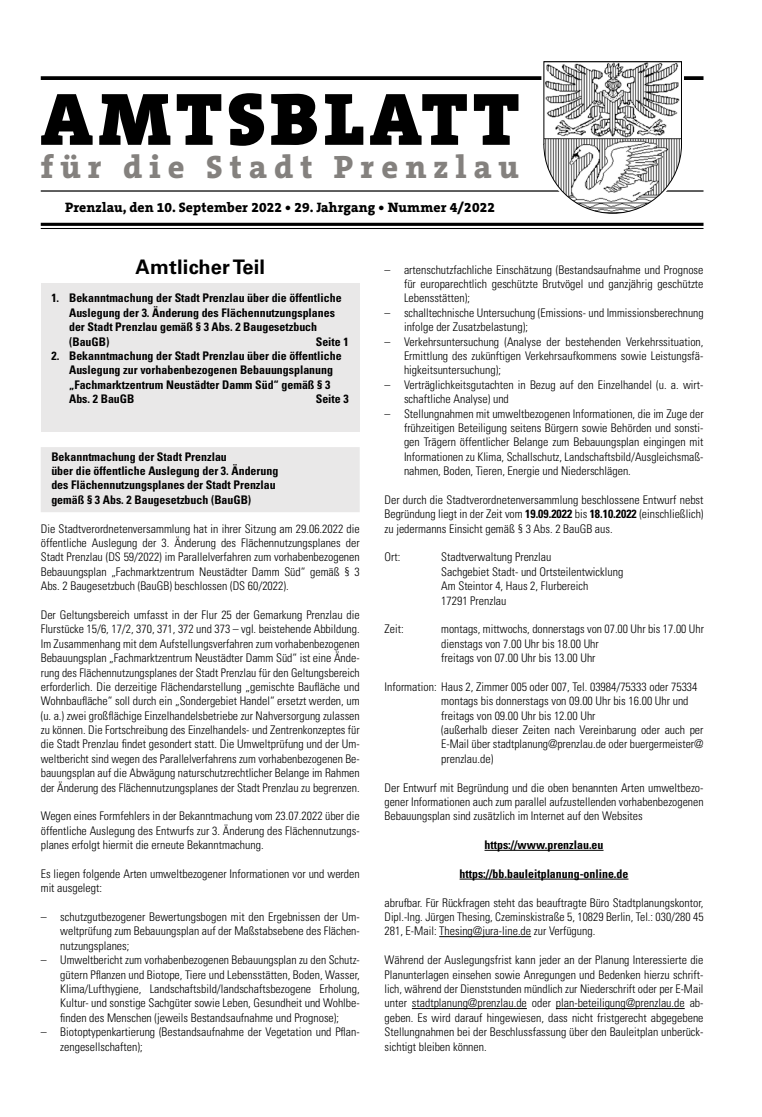
<style>
.page{position:relative;width:762px;height:1117px;background:#fff}
.page>*{position:absolute;margin:0;border:0;box-sizing:border-box;transform-origin:0 0}
.t1{font:900 75px "The Serif B W9";letter-spacing:.065em;color:#000}
.t2{font:800 32.5px "The Serif B W8";letter-spacing:.22em;color:#84817e}
.t3{font:700 20px "Univers";letter-spacing:.01em;color:#000}
.t4{font:800 13.75px "The Serif B W8";letter-spacing:.01em;color:#000}
.t5{font:300 condensed 11.88px/14.4px "Univers";color:#000;text-align:justify}
.t6{font:700 condensed 11.88px/14.4px "Univers";color:#000}
.s1{font-weight:700}
</style>
<div class="page">
<svg style="left:41px;top:76px;width:662px;height:4px;fill:#010101"></svg>
<hr style="left:41px;top:190px;width:662px;height:1px;background:#000">
<hr style="left:41px;top:223px;width:662px;height:3px;background:#000">
<hr style="left:41px;top:228px;width:662px;height:1px;background:#000">
<svg style="left:539px;top:61px;width:147px;height:153px"></svg>
<div style="left:41px;top:284px;width:319px;height:148px;background:#e9e8e8"></div>
<div style="left:41px;top:447px;width:319px;height:65px;background:#e9e8e8"></div>
<hr style="left:484px;top:849px;width:119px;height:1px;background:#000">
<hr style="left:459px;top:878px;width:169px;height:1px;background:#000">
<hr style="left:439px;top:936px;width:92px;height:1px;background:#000">
<hr style="left:412px;top:1007px;width:115px;height:1px;background:#000">
<hr style="left:556px;top:1007px;width:129px;height:1px;background:#000">
<h1 class="t1" style="left:40px;top:68px;width:481px">AMTSBLATT</h1>
<h2 class="t2" style="left:41px;top:145px;width:480px">für die Stadt Prenzlau</h2>
<p class="t4" style="left:65px;top:198px;width:431px">Prenzlau, den 10. September 2022 • 29. Jahrgang • Nummer 4/2022</p>
<h3 class="t3" style="left:135px;top:255px;width:131px">Amtlicher Teil</h3>
<p class="t6" style="left:69px;top:291px;width:274px;text-indent:-18px">1. Bekanntmachung der Stadt Prenzlau über die öffentliche Auslegung der 3. Änderung des Flächennutzungsplanes der Stadt Prenzlau gemäß § 3 Abs. 2 Baugesetzbuch (BauGB)</p>
<p class="t6" style="left:316px;top:334px;width:34px">Seite 1</p>
<p class="t6" style="left:69px;top:348px;width:274px;text-indent:-18px">2. Bekanntmachung der Stadt Prenzlau über die öffentliche Auslegung zur vorhabenbezogenen Bebauungsplanung „Fachmarktzentrum Neustädter Damm Süd“ gemäß § 3<br>Abs. 2 BauGB</p>
<p class="t6" style="left:316px;top:391px;width:34px">Seite 3</p>
<p class="t6" style="left:51px;top:449px;width:228px">Bekanntmachung der Stadt Prenzlau<br>über die öffentliche Auslegung der 3. Änderung des Flächennutzungsplanes der Stadt Prenzlau gemäß § 3 Abs. 2 Baugesetzbuch (BauGB)</p>
<p class="t5" style="left:41px;top:521px;width:320px">Die Stadtverordnetenversammlung hat in ihrer Sitzung am 29.06.2022 die öffentliche Auslegung der 3. Änderung des Flächennutzungsplanes der Stadt Prenzlau (DS 59/2022) im Parallelverfahren zum vorhabenbezogenen Bebauungsplan „Fachmarktzentrum Neustädter Damm Süd“ gemäß § 3<br>Abs. 2 Baugesetzbuch (BauGB) beschlossen (DS 60/2022).</p>
<p class="t5" style="left:41px;top:607px;width:320px">Der Geltungsbereich umfasst in der Flur 25 der Gemarkung Prenzlau die Flurstücke 15/6, 17/2, 370, 371, 372 und 373 – vgl. beistehende Abbildung.<br>Im Zusammenhang mit dem Aufstellungsverfahren zum vorhabenbezogenen Bebauungsplan „Fachmarktzentrum Neustädter Damm Süd“ ist eine Ände&shy;rung des Flächennutzungsplanes der Stadt Prenzlau für den Geltungsbereich erforderlich. Die derzeitige Flächendarstellung „gemischte Baufläche und Wohnbaufläche“ soll durch ein „Sondergebiet Handel“ ersetzt werden, um (u. a.) zwei großflächige Einzelhandelsbetriebe zur Nahversorgung zulassen zu können. Die Fortschreibung des Einzelhandels- und Zentrenkonzeptes für die Stadt Prenzlau findet gesondert statt. Die Umweltprüfung und der Um&shy;weltbericht sind wegen des Parallelverfahrens zum vorhabenbezogenen Be&shy;bauungsplan auf die Abwägung naturschutzrechtlicher Belange im Rahmen der Änderung des Flächennutzungsplanes der Stadt Prenzlau zu begrenzen.</p>
<p class="t5" style="left:41px;top:808px;width:320px">Wegen eines Formfehlers in der Bekanntmachung vom 23.07.2022 über die öffentliche Auslegung des Entwurfs zur 3. Änderung des Flächennutzungs&shy;planes erfolgt hiermit die erneute Bekanntmachung.</p>
<p class="t5" style="left:41px;top:866px;width:320px">Es liegen folgende Arten umweltbezogener Informationen vor und werden mit ausgelegt:</p>
<p class="t5" style="left:60px;top:909px;width:301px;text-indent:-19px">– schutzgutbezogener Bewertungsbogen mit den Ergebnissen der Um&shy;weltprüfung zum Bebauungsplan auf der Maßstabsebene des Flächen&shy;nutzungsplanes;</p>
<p class="t5" style="left:60px;top:952px;width:301px;text-indent:-19px">– Umweltbericht zum vorhabenbezogenen Bebauungsplan zu den Schutz&shy;gütern Pflanzen und Biotope, Tiere und Lebensstätten, Boden, Wasser, Klima/Lufthygiene, Landschaftsbild/landschaftsbezogene Erholung, Kultur- und sonstige Sachgüter sowie Leben, Gesundheit und Wohlbe&shy;finden des Menschen (jeweils Bestandsaufnahme und Prognose);</p>
<p class="t5" style="left:60px;top:1024px;width:300px;text-indent:-19px">– Biotoptypenkartierung (Bestandsaufnahme der Vegetation und Pflan&shy;zengesellschaften);</p>
<p class="t5" style="left:404px;top:262px;width:301px;text-indent:-19px">– artenschutzfachliche Einschätzung (Bestandsaufnahme und Prognose für europarechtlich geschützte Brutvögel und ganzjährig geschützte Lebensstätten);</p>
<p class="t5" style="left:404px;top:305px;width:301px;text-indent:-19px">– schalltechnische Untersuchung (Emissions- und Immissionsberechnung infolge der Zusatzbelastung);</p>
<p class="t5" style="left:404px;top:334px;width:301px;text-indent:-19px">– Verkehrsuntersuchung (Analyse der bestehenden Verkehrssituation, Ermittlung des zukünftigen Verkehrsaufkommens sowie Leistungsfä&shy;higkeitsuntersuchung);</p>
<p class="t5" style="left:404px;top:377px;width:301px;text-indent:-19px">– Verträglichkeitsgutachten in Bezug auf den Einzelhandel (u. a. wirt&shy;schaftliche Analyse) und</p>
<p class="t5" style="left:404px;top:406px;width:301px;text-indent:-19px">– Stellungnahmen mit umweltbezogenen Informationen, die im Zuge der frühzeitigen Beteiligung seitens Bürgern sowie Behörden und sonsti&shy;gen Trägern öffentlicher Belange zum Bebauungsplan eingingen mit Informationen zu Klima, Schallschutz, Landschaftsbild/Ausgleichsmaß&shy;nahmen, Boden, Tieren, Energie und Niederschlägen.</p>
<p class="t5" style="left:384px;top:492px;width:320px">Der durch die Stadtverordnetenversammlung beschlossene Entwurf nebst Begründung liegt in der Zeit vom <span class="s1">19.09.2022</span> bis <span class="s1">18.10.2022</span> (einschließlich) zu jedermanns Einsicht gemäß § 3 Abs. 2 BauGB aus.</p>
<p class="t5" style="left:384px;top:550px;width:17px">Ort:</p>
<p class="t5" style="left:441px;top:550px;width:184px;text-align:left">Stadtverwaltung Prenzlau<br>Sachgebiet Stadt- und Ortsteilentwicklung<br>Am Steintor 4, Haus 2, Flurbereich<br>17291 Prenzlau</p>
<p class="t5" style="left:384px;top:621px;width:21px">Zeit:</p>
<p class="t5" style="left:441px;top:621px;width:264px;text-align:left">montags, mittwochs, donnerstags von 07.00 Uhr bis 17.00 Uhr dienstags von 7.00 Uhr bis 18.00 Uhr<br>freitags von 07.00 Uhr bis 13.00 Uhr</p>
<p class="t5" style="left:441px;top:679px;width:264px;text-align:left;text-indent:-57px">Information: Haus 2, Zimmer 005 oder 007, Tel. 03984/75333 oder 75334 montags bis donnerstags von 09.00 Uhr bis 16.00 Uhr und freitags von 09.00 Uhr bis 12.00 Uhr<br>(außerhalb dieser Zeiten nach Vereinbarung oder auch per E-Mail über stadtplanung@prenzlau.de oder buergermeister@ prenzlau.de)</p>
<p class="t5" style="left:384px;top:780px;width:320px">Der Entwurf mit Begründung und die oben benannten Arten umweltbezo&shy;gener Informationen auch zum parallel aufzustellenden vorhabenbezogenen Bebauungsplan sind zusätzlich im Internet auf den Websites</p>
<p class="t6" style="left:484px;top:837px;width:120px">https://www.prenzlau.eu</p>
<p class="t6" style="left:459px;top:866px;width:170px">https://bb.bauleitplanung-online.de</p>
<p class="t5" style="left:384px;top:895px;width:320px">abrufbar. Für Rückfragen steht das beauftragte Büro Stadtplanungskontor, Dipl.-Ing. Jürgen Thesing, Czeminskistraße 5, 10829 Berlin, Tel.: 030/280 45<br>281, E-Mail: Thesing@jura-line.de zur Verfügung.</p>
<p class="t5" style="left:384px;top:952px;width:320px">Während der Auslegungsfrist kann jeder an der Planung Interessierte die Planunterlagen einsehen sowie Anregungen und Bedenken hierzu schrift&shy;lich, während der Dienststunden mündlich zur Niederschrift oder per E-Mail unter stadtplanung@prenzlau.de oder plan-beteiligung@prenzlau.de ab&shy;geben. Es wird darauf hingewiesen, dass nicht fristgerecht abgegebene Stellungnahmen bei der Beschlussfassung über den Bauleitplan unberück&shy;sichtigt bleiben können.</p>
</div>
